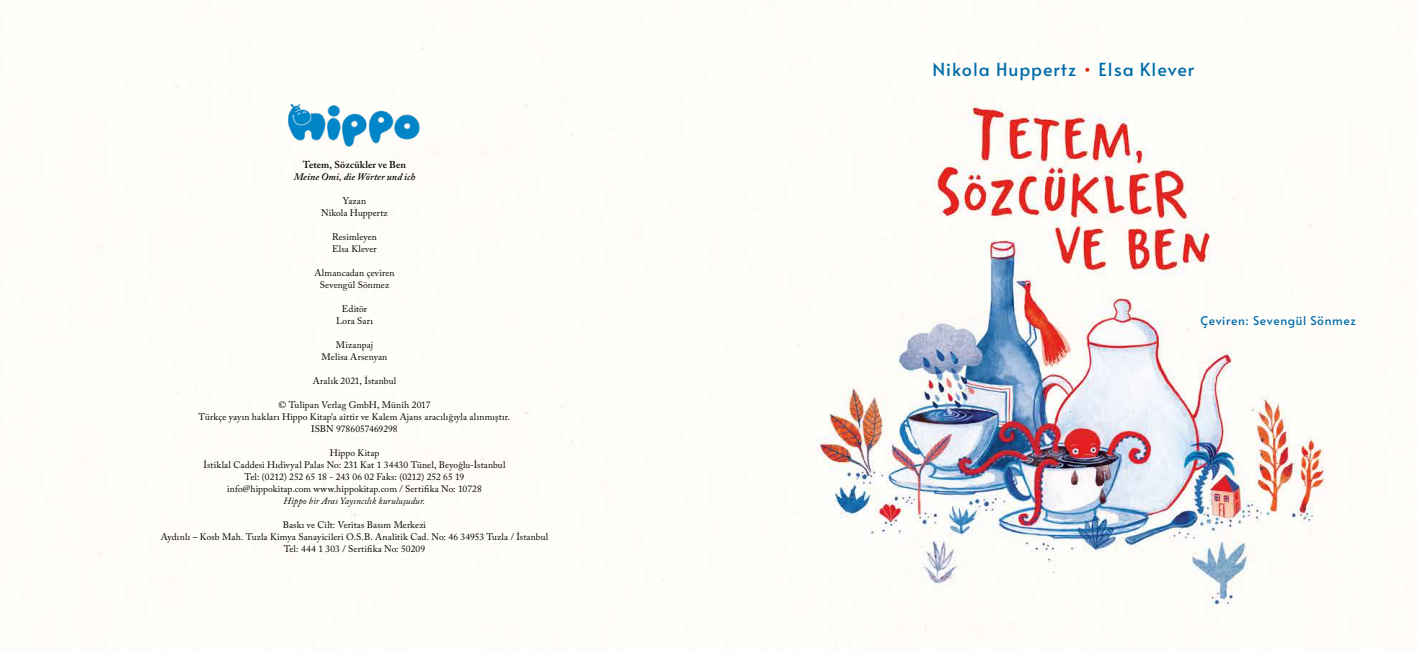
<style>
.page{position:relative;width:1418px;height:652px;background:#fff}
.page>*{position:absolute;margin:0;border:0;box-sizing:border-box;transform-origin:0 0}
.t1{font:18px "Alata";letter-spacing:.05em;color:#006ca9}
.t2{font:12px "Alata";letter-spacing:.05em;color:#006ca9}
.t3{font:italic 600 10px "Adobe Caslon Pro";letter-spacing:.005em;color:#000}
.t4{font:600 10px "Adobe Caslon Pro";letter-spacing:.01em;color:#000}
.t5{font:9.5px/12px "Adobe Caslon Pro";letter-spacing:.01em;color:#000;text-align:center}
.t6{font:italic 9.5px "Adobe Caslon Pro";letter-spacing:.01em;color:#000}
.s1{color:#dc2311}
</style>
<div class="page">
<img style="left:72px;top:47px;width:1253px;height:605px">
<img style="left:287px;top:100px;width:134px;height:51px">
<p class="t4" style="left:303px;top:159px;width:105px">Tetem, Sözcükler ve Ben</p>
<p class="t3" style="left:294px;top:171px;width:123px">Meine Omi, die Wörter und ich</p>
<p class="t5" style="left:321px;top:195px;width:68px">Yazan<br>Nikola Huppertz</p>
<p class="t5" style="left:332px;top:231px;width:46px;text-align:left">Resimleyen<br>Elsa Klever</p>
<p class="t5" style="left:314px;top:267px;width:82px">Almancadan çeviren<br>Sevengül Sönmez</p>
<p class="t5" style="left:336px;top:303px;width:38px">Editör<br>Lora Sarı</p>
<p class="t5" style="left:321px;top:339px;width:67px">Mizanpaj<br>Melisa Arsenyan</p>
<p class="t5" style="left:313px;top:375px;width:85px">Aralık 2021, İstanbul</p>
<p class="t5" style="left:199px;top:399px;width:313px">© Tulipan Verlag GmbH, Münih 2017<br>Türkçe yayın hakları Hippo Kitap'a aittir ve Kalem Ajans aracılığıyla alınmıştır.<br>ISBN 9786057469298</p>
<p class="t5" style="left:203px;top:447px;width:303px">Hippo Kitap<br>İstiklal Caddesi Hıdivyal Palas No: 231 Kat 1 34430 Tünel, Beyoğlu-İstanbul Tel: (0212) 252 65 18 - 243 06 02 Faks: (0212) 252 65 19 info@hippokitap.com www.hippokitap.com / Sertifika No: 10728</p>
<p class="t6" style="left:284px;top:495px;width:143px">Hippo bir Aras Yayıncılık kuruluşudur.</p>
<p class="t5" style="left:161px;top:519px;width:389px">Baskı ve Cilt: Veritas Basım Merkezi<br>Aydınlı – Kosb Mah. Tuzla Kimya Sanayicileri O.S.B. Analitik Cad. No: 46 34953 Tuzla / İstanbul<br>Tel: 444 1 303 / Sertifika No: 50209</p>
<h1 class="t1" style="left:932px;top:54px;width:263px">Nikola Huppertz <span class="s1">•</span> Elsa Klever</h1>
<p class="t2" style="left:1200px;top:310px;width:157px">Çeviren: Sevengül Sönmez</p>
</div>
